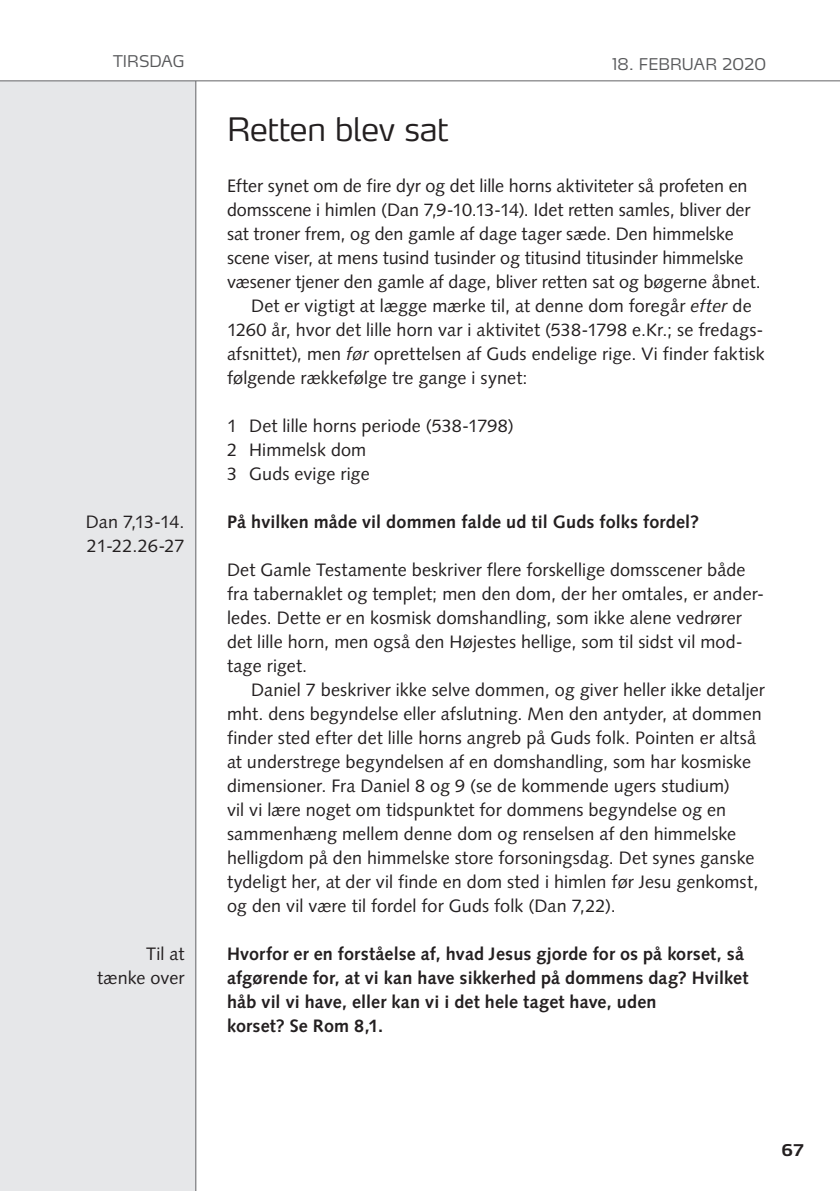
<style>
.page{position:relative;width:840px;height:1191px;background:#fff}
.page>*{position:absolute;margin:0;border:0;box-sizing:border-box;transform-origin:0 0}
.t1{font:300 32px "Max LF";letter-spacing:-.01em;color:#231f20}
.t2{font:18px/24px "Syntax LT Std";letter-spacing:.005em;color:#231f20}
.t3{font:700 18px/24px "Syntax LT Std";letter-spacing:.01em;color:#231f20}
.t4{font:18px/24px "Syntax LT Std";letter-spacing:-.015em;color:#231f20}
.t5{font:300 16px "Max LF";letter-spacing:.005em;color:#57585a}
.t6{font:700 16px "Max LF";color:#231f20}
.s1{font-style:italic}
</style>
<div class="page">
<div style="left:0;top:0;width:196px;height:1191px;background:#e6e7e9"></div>
<hr style="left:195px;top:0;width:1px;height:1191px;background:#636366">
<div style="left:0;top:0;width:839px;height:81px;background:#fff"></div>
<hr style="left:0;top:80px;width:839px;height:1px;background:#636366">
<p class="t5" style="left:113px;top:51px;width:73px">TIRSDAG</p>
<p class="t4" style="left:86px;top:510px;width:100px">Dan 7,13-14.<br>21-22.26-27</p>
<p class="t2" style="left:97px;top:942px;width:89px;text-align:right">Til at tænke over</p>
<h1 class="t1" style="left:227px;top:109px;width:223px">Retten blev sat</h1>
<p class="t5" style="left:611px;top:54px;width:155px">18. FEBRUAR 2020</p>
<p class="t2" style="left:227px;top:174px;width:522px">Efter synet om de fire dyr og det lille horns aktiviteter så profeten en</p>
<p class="t2" style="left:227px;top:198px;width:524px">domsscene i himlen (Dan 7,9-10.13-14). Idet retten samles, bliver der</p>
<p class="t2" style="left:227px;top:222px;width:508px">sat troner frem, og den gamle af dage tager sæde. Den himmelske</p>
<p class="t2" style="left:227px;top:246px;width:518px">scene viser, at mens tusind tusinder og titusind titusinder himmelske</p>
<p class="t2" style="left:227px;top:270px;width:535px">væsener tjener den gamle af dage, bliver retten sat og bøgerne åbnet.</p>
<p class="t2" style="left:251px;top:294px;width:502px">Det er vigtigt at lægge mærke til, at denne dom foregår <span class="s1">efter</span> de</p>
<p class="t2" style="left:227px;top:318px;width:537px">1260 år, hvor det lille horn var i aktivitet (538-1798 e.Kr.; se fredags-</p>
<p class="t2" style="left:227px;top:342px;width:539px">afsnittet), men <span class="s1">før</span> oprettelsen af Guds endelige rige. Vi finder faktisk</p>
<p class="t2" style="left:227px;top:366px;width:302px">følgende rækkefølge tre gange i synet:</p>
<p class="t2" style="left:227px;top:414px;width:288px">1 Det lille horns periode (538-1798)<br>2 Himmelsk dom<br>3 Guds evige rige</p>
<p class="t3" style="left:227px;top:510px;width:473px">På hvilken måde vil dommen falde ud til Guds folks fordel?</p>
<p class="t2" style="left:227px;top:558px;width:538px">Det Gamle Testamente beskriver flere forskellige domsscener både fra tabernaklet og templet; men den dom, der her omtales, er ander&shy;ledes. Dette er en kosmisk domshandling, som ikke alene vedrører det lille horn, men også den Højestes hellige, som til sidst vil mod&shy;tage riget.</p>
<p class="t2" style="left:227px;top:678px;width:539px;text-indent:24px">Daniel 7 beskriver ikke selve dommen, og giver heller ikke detaljer mht. dens begyndelse eller afslutning. Men den antyder, at dommen finder sted efter det lille horns angreb på Guds folk. Pointen er altså at understrege begyndelsen af en domshandling, som har kosmiske dimensioner. Fra Daniel 8 og 9 (se de kommende ugers studium)<br>vil vi lære noget om tidspunktet for dommens begyndelse og en sammenhæng mellem denne dom og renselsen af den himmelske helligdom på den himmelske store forsoningsdag. Det synes ganske tydeligt her, at der vil finde en dom sted i himlen før Jesu genkomst, og den vil være til fordel for Guds folk (Dan 7,22).</p>
<p class="t3" style="left:227px;top:942px;width:522px">Hvorfor er en forståelse af, hvad Jesus gjorde for os på korset, så afgørende for, at vi kan have sikkerhed på dommens dag? Hvilket håb vil vi have, eller kan vi i det hele taget have, uden<br>korset? Se Rom 8,1.</p>
<p class="t6" style="left:781px;top:1140px;width:24px">67</p>
</div>
